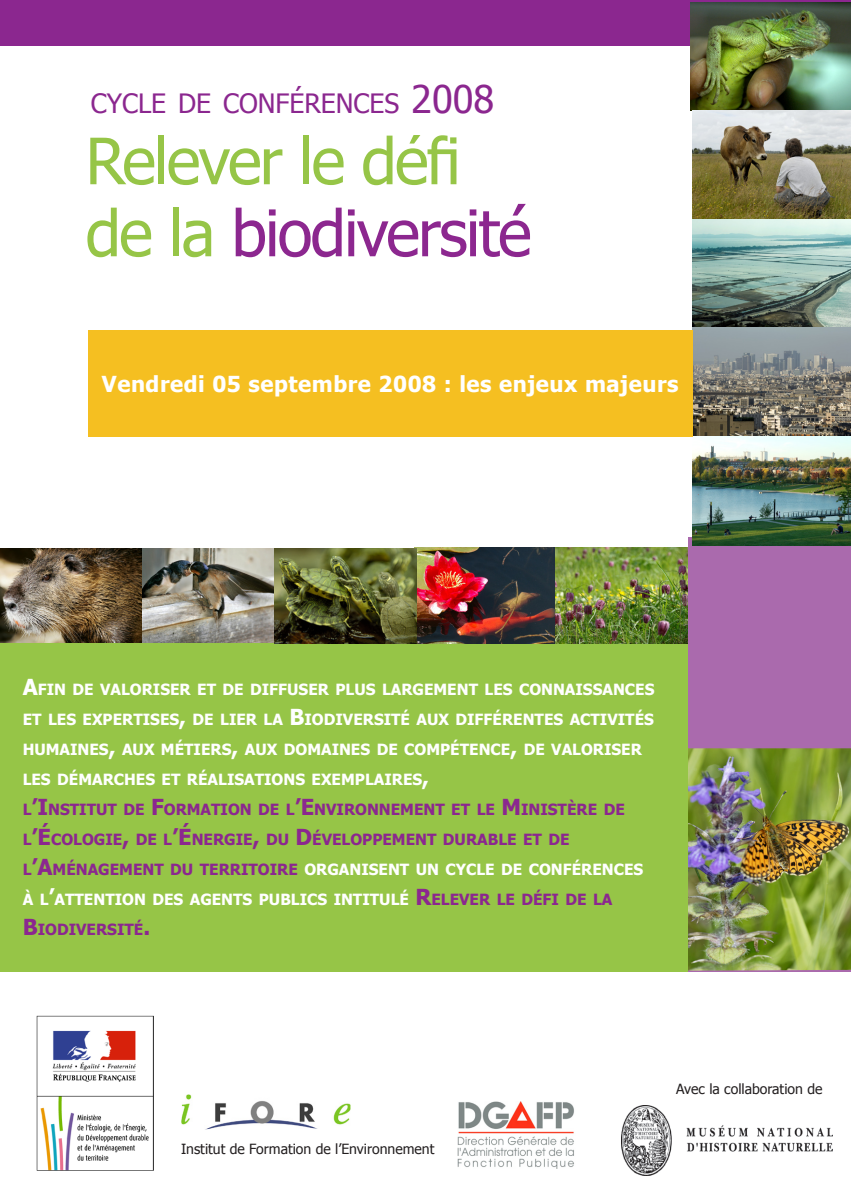
<style>
.page{position:relative;width:851px;height:1191px;background:#fff}
.page>*{position:absolute;margin:0;border:0;box-sizing:border-box;transform-origin:0 0}
.t1{font:64px "Tahoma";letter-spacing:-.03em;color:#8c278f}
.t2{font:64px "Tahoma";letter-spacing:-.03em;color:#96c547}
.t3{font:26.6px "Tahoma";color:#8b278f}
.t4{font:700 22px "Tahoma";letter-spacing:.025em;color:#fff}
.t5{font:700 15.4px/30px "Tahoma";color:#fff}
.t6{font:700 15.4px/30px "Tahoma";color:#8b278f}
.t7{font:14px "Tahoma";color:#231f20}
.s1{font-size:38px}
.s2{color:#96c547}
.s3{font-size:22px}
.s4{color:#8b278f}
.s5{font-size:22px;color:#8b278f}
</style>
<div class="page">
<div style="left:688px;top:537px;width:162px;height:434px;background:#aa6aad"></div>
<img style="left:181px;top:1094px;width:169px;height:35px">
<img style="left:37px;top:1015px;width:117px;height:155px">
<div style="left:0;top:0;width:850px;height:45px;background:#8b278f"></div>
<img style="left:687px;top:748px;width:163px;height:222px">
<div style="left:0;top:643px;width:687px;height:328px;background:#96c547"></div>
<img style="left:414px;top:547px;width:273px;height:96px">
<img style="left:138px;top:548px;width:136px;height:95px">
<img style="left:0;top:548px;width:142px;height:94px">
<img style="left:274px;top:548px;width:142px;height:96px">
<img style="left:690px;top:2px;width:160px;height:109px">
<img style="left:692px;top:111px;width:158px;height:434px">
<img style="left:458px;top:1101px;width:116px;height:67px">
<img style="left:621px;top:1105px;width:211px;height:70px">
<div style="left:88px;top:330px;width:604px;height:107px;background:#f5bf21"></div>
<p class="t3" style="left:91px;top:85px;width:405px">CYCLE DE CONFÉRENCES <span class="s1">2008</span></p>
<p class="t2" style="left:86px;top:118px;width:376px">Relever le défi</p>
<p class="t1" style="left:86px;top:190px;width:447px"><span class="s2">de la</span> biodiversité</p>
<p class="t4" style="left:102px;top:368px;width:578px">Vendredi 05 septembre 2008 : les enjeux majeurs</p>
<p class="t5" style="left:23px;top:674px;width:633px"><span class="s3">A</span>FIN DE VALORISER ET DE DIFFUSER PLUS LARGEMENT LES CONNAISSANCES ET LES EXPERTISES<span class="s3">,</span> DE LIER LA <span class="s3">B</span>IODIVERSITÉ AUX DIFFÉRENTES ACTIVITÉS HUMAINES<span class="s3">,</span> AUX MÉTIERS<span class="s3">,</span> AUX DOMAINES DE COMPÉTENCE<span class="s3">,</span> DE VALORISER LES DÉMARCHES ET RÉALISATIONS EXEMPLAIRES<span class="s3">,</span></p>
<p class="t6" style="left:23px;top:794px;width:603px">L<span class="s3">’I</span>NSTITUT DE <span class="s3">F</span>ORMATION DE L<span class="s3">’E</span> NVIRONNEMENT ET LE <span class="s3">M</span> INISTÈRE DE<br>L<span class="s3">’É</span>COLOGIE<span class="s3">,</span> DE L<span class="s3">’É</span> NERGIE<span class="s3">,</span> DU <span class="s3">D</span>ÉVELOPPEMENT DURABLE ET DE</p>
<p class="t5" style="left:23px;top:854px;width:622px"><span class="s4">L</span><span class="s5">’A</span><span class="s4">MÉNAGEMENT DU TERRITOIRE</span> ORGANISENT UN CYCLE DE CONFÉRENCES<br>À L<span class="s3">’</span>ATTENTION DES AGENTS PUBLICS INTITULÉ <span class="s5">R</span><span class="s4">ELEVER LE DÉFI DE LA</span></p>
<p class="t6" style="left:23px;top:914px;width:129px"><span class="s3">B</span>IODIVERSITÉ<span class="s3">.</span></p>
<p class="t7" style="left:181px;top:1139px;width:255px">Institut de Formation de l’Environnement</p>
<p class="t7" style="left:676px;top:1079px;width:148px">Avec la collaboration de</p>
</div>
